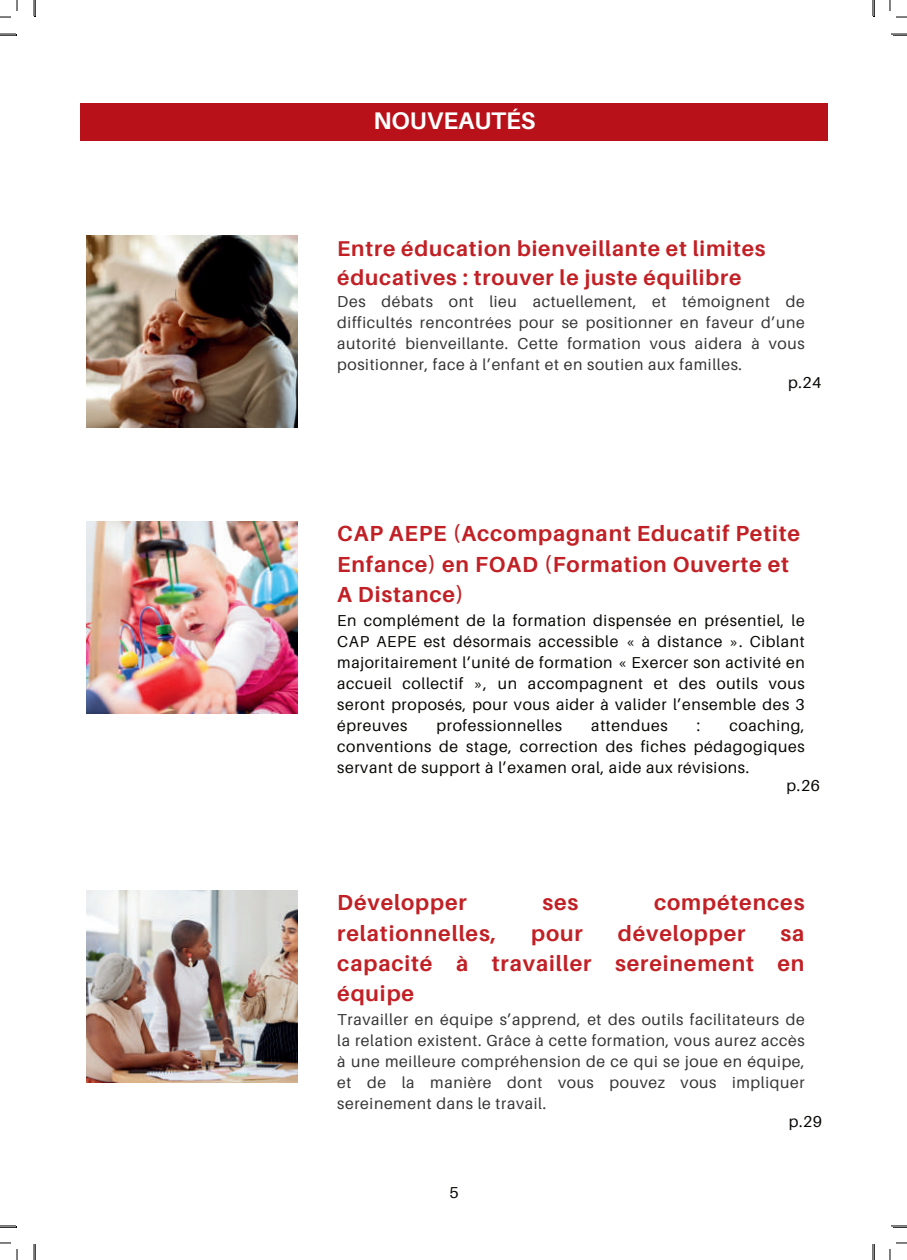
<style>
.page{position:relative;width:907px;height:1260px;background:#fff}
.page>*{position:absolute;margin:0;border:0;box-sizing:border-box;transform-origin:0 0}
.t1{font:700 24px "Aileron";color:#fff}
.t2{font:700 21.8px/30.2px "Aileron";letter-spacing:.04em;color:#c12025;text-align:justify}
.t3{font:700 21.4px/29px "Aileron";letter-spacing:.04em;color:#c12025}
.t4{font:15.8px/21px "Aileron";letter-spacing:.04em;color:#363535;text-align:justify}
.t5{font:15.8px/21px "Aileron";letter-spacing:.04em;color:#080704;text-align:justify}
</style>
<div class="page">
<div style="left:80px;top:103px;width:747px;height:38px;background:#b91119"></div>
<img style="left:86px;top:235px;width:212px;height:192px">
<img style="left:86px;top:890px;width:212px;height:192px">
<img style="left:86px;top:521px;width:212px;height:192px">
<svg style="left:0;top:33px;width:17px;height:3px"></svg>
<svg style="left:891px;top:33px;width:16px;height:3px"></svg>
<svg style="left:0;top:1225px;width:17px;height:2px"></svg>
<svg style="left:891px;top:1225px;width:16px;height:2px"></svg>
<svg style="left:33px;top:0;width:3px;height:16px"></svg>
<svg style="left:33px;top:1244px;width:3px;height:15px"></svg>
<svg style="left:872px;top:0;width:3px;height:16px"></svg>
<svg style="left:872px;top:1244px;width:3px;height:15px"></svg>
<svg style="left:0;top:0;width:18px;height:18px"></svg>
<svg style="left:0;top:1242px;width:18px;height:17px"></svg>
<svg style="left:889px;top:0;width:18px;height:18px"></svg>
<svg style="left:889px;top:1242px;width:18px;height:17px"></svg>
<h1 class="t1" style="left:373px;top:108px;width:164px">NOUVEAUTÉS</h1>
<h3 class="t3" style="left:337px;top:234px;width:430px">Entre éducation bienveillante et limites éducatives : trouver le juste équilibre</h3>
<p class="t4" style="left:337px;top:291px;width:469px">Des débats ont lieu actuellement, et témoignent de difficultés rencontrées pour se positionner en faveur d’une autorité bienveillante. Cette formation vous aidera à vous positionner, face à l’enfant et en soutien aux familles.</p>
<p class="t5" style="left:788px;top:372px;width:35px">p.24</p>
<h2 class="t2" style="left:337px;top:518px;width:464px;text-align:left">CAP AEPE (Accompagnant Educatif Petite<br>Enfance) en FOAD (Formation Ouverte et<br>A Distance)</h2>
<p class="t5" style="left:337px;top:609px;width:469px">En complément de la formation dispensée en présentiel, le CAP AEPE est désormais accessible « à distance ». Ciblant majoritairement l’unité de formation « Exercer son activité en accueil collectif », un accompagnent et des outils vous seront proposés, pour vous aider à valider l’ensemble des 3 épreuves</p>
<p class="t5" style="left:436px;top:715px;width:127px">professionnelles</p>
<p class="t5" style="left:591px;top:715px;width:78px">attendues</p>
<p class="t5" style="left:697px;top:715px;width:5px">:</p>
<p class="t5" style="left:337px;top:715px;width:469px;text-indent:392px">coaching, conventions de stage, correction des fiches pédagogiques servant de support à l’examen oral, aide aux révisions.</p>
<p class="t5" style="left:786px;top:775px;width:35px">p.26</p>
<h2 class="t2" style="left:337px;top:887px;width:131px">Développer</h2>
<h2 class="t2" style="left:542px;top:887px;width:37px">ses</h2>
<h2 class="t2" style="left:654px;top:887px;width:152px">compétences</h2>
<h2 class="t2" style="left:337px;top:917px;width:160px">relationnelles,</h2>
<h2 class="t2" style="left:531px;top:917px;width:53px">pour</h2>
<h2 class="t2" style="left:618px;top:917px;width:129px">développer</h2>
<h2 class="t2" style="left:337px;top:917px;width:469px;text-indent:443px">sa capacité à travailler sereinement en équipe</h2>
<p class="t4" style="left:337px;top:1008px;width:469px">Travailler en équipe s’apprend, et des outils facilitateurs de la relation existent. Grâce à cette formation, vous aurez accès à une meilleure compréhension de ce qui se joue en équipe, et de la manière dont vous pouvez vous impliquer sereinement dans le travail.</p>
<p class="t5" style="left:788px;top:1110px;width:35px">p.29</p>
<p class="t5" style="left:449px;top:1181px;width:11px">5</p>
</div>
